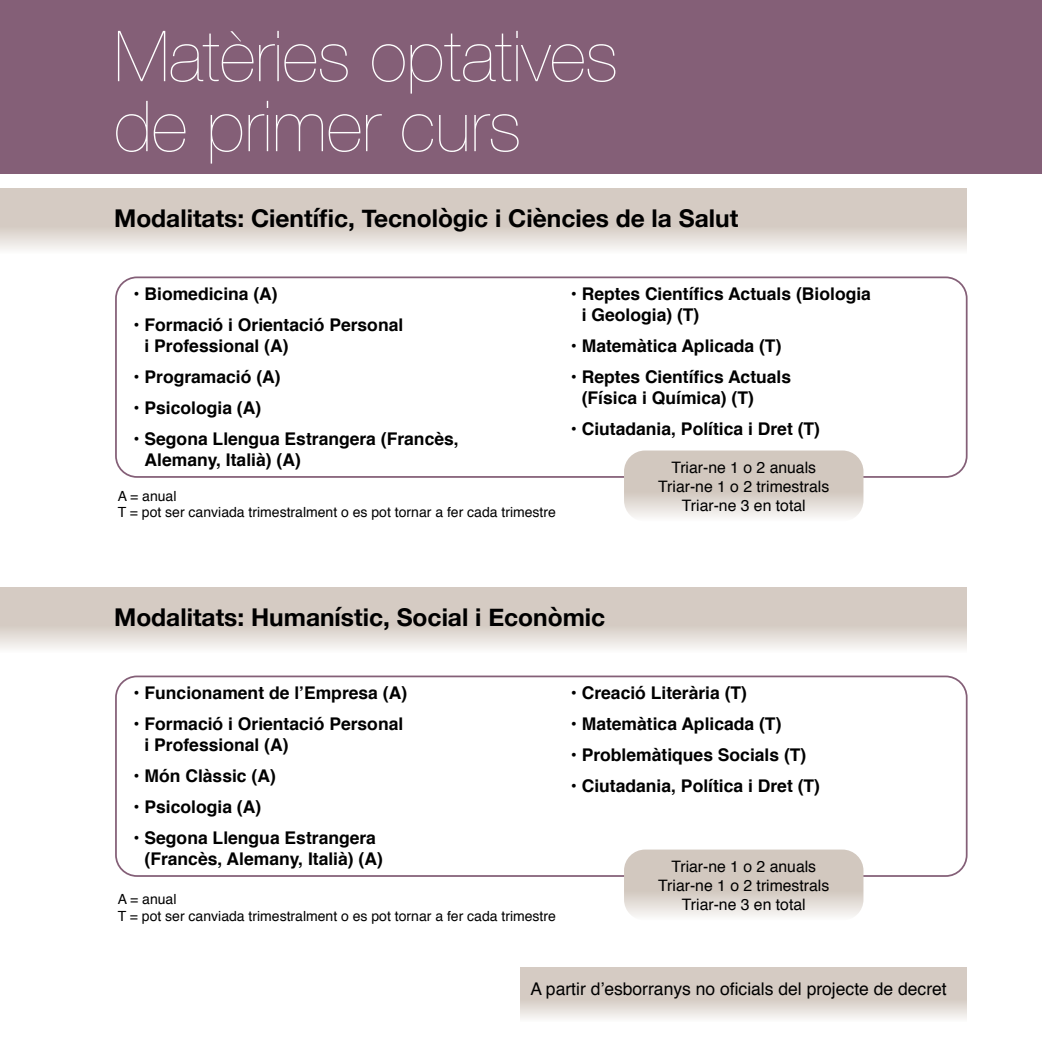
<style>
.page{position:relative;width:1042px;height:1042px;background:#fff}
.page>*{position:absolute;margin:0;border:0;box-sizing:border-box;transform-origin:0 0}
.t1{font:200 70.52px/70px "Helvetica Neue";color:#fff}
.t2{font:700 24.5px "Helvetica Neue";color:#000}
.t3{font:700 17.5px/21px "Helvetica";color:#000}
.t4{font:17.5px "Helvetica";color:#000}
.t5{font:15.75px/18.9px "Helvetica";color:#000;text-align:center}
.t6{font:14px/16.8px "Helvetica";color:#000}
</style>
<div class="page">
<div style="left:115px;top:276px;width:852px;height:202px;border:2px solid #845f77;border-radius:21px"></div>
<div style="left:115px;top:675px;width:852px;height:202px;border:2px solid #845f77;border-radius:21px"></div>
<div style="left:0;top:0;width:1042px;height:174px;background:#845f77"></div>
<svg style="left:0;top:188px;width:967px;height:62px;background:#dbd3cc"></svg>
<svg style="left:0;top:587px;width:967px;height:62px;background:#dbd3cc"></svg>
<svg style="left:520px;top:967px;width:447px;height:52px;background:#dbd3cc"></svg>
<svg style="left:624px;top:450px;width:239px;height:71px;background:#dad2cb"></svg>
<svg style="left:624px;top:849px;width:239px;height:71px;background:#dad2cb"></svg>
<h1 class="t1" style="left:114px;top:19px;width:505px">Matèries optatives de primer curs</h1>
<h2 class="t2" style="left:114px;top:199px;width:626px">Modalitats: Científic, Tecnològic i Ciències de la Salut</h2>
<p class="t3" style="left:134px;top:284px;width:146px">• Biomedicina (A)</p>
<p class="t3" style="left:145px;top:315px;width:260px;text-indent:-11px">• Formació i Orientació Personal i Professional (A)</p>
<p class="t3" style="left:134px;top:366px;width:149px">• Programació (A)</p>
<p class="t3" style="left:134px;top:397px;width:129px">• Psicologia (A)</p>
<p class="t3" style="left:145px;top:428px;width:316px;text-indent:-11px">• Segona Llengua Estrangera (Francès,<br>Alemany, Italià) (A)</p>
<p class="t6" style="left:118px;top:488px;width:440px">A = anual<br>T = pot ser canviada trimestralment o es pot tornar a fer cada trimestre</p>
<p class="t3" style="left:582px;top:284px;width:291px;text-indent:-11px">• Reptes Científics Actuals (Biologia i Geologia) (T)</p>
<p class="t3" style="left:571px;top:336px;width:212px">• Matemàtica Aplicada (T)</p>
<p class="t3" style="left:582px;top:366px;width:211px;text-indent:-11px">• Reptes Científics Actuals (Física i Química) (T)</p>
<p class="t3" style="left:571px;top:418px;width:251px">• Ciutadania, Política i Dret (T)</p>
<p class="t5" style="left:658px;top:458px;width:172px">Triar-ne 1 o 2 anuals<br>Triar-ne 1 o 2 trimestrals<br>Triar-ne 3 en total</p>
<h2 class="t2" style="left:114px;top:598px;width:493px">Modalitats: Humanístic, Social i Econòmic</h2>
<p class="t3" style="left:134px;top:683px;width:275px">• Funcionament de l’Empresa (A)</p>
<p class="t3" style="left:145px;top:713px;width:260px;text-indent:-11px">• Formació i Orientació Personal i Professional (A)</p>
<p class="t3" style="left:134px;top:765px;width:144px">• Món Clàssic (A)</p>
<p class="t3" style="left:134px;top:796px;width:129px">• Psicologia (A)</p>
<p class="t3" style="left:145px;top:827px;width:240px;text-indent:-11px">• Segona Llengua Estrangera (Francès, Alemany, Italià) (A)</p>
<p class="t6" style="left:118px;top:891px;width:440px">A = anual<br>T = pot ser canviada trimestralment o es pot tornar a fer cada trimestre</p>
<p class="t3" style="left:571px;top:683px;width:178px">• Creació Literària (T)</p>
<p class="t3" style="left:571px;top:713px;width:212px">• Matemàtica Aplicada (T)</p>
<p class="t3" style="left:571px;top:744px;width:237px">• Problemàtiques Socials (T)</p>
<p class="t3" style="left:571px;top:775px;width:251px">• Ciutadania, Política i Dret (T)</p>
<p class="t5" style="left:658px;top:857px;width:172px">Triar-ne 1 o 2 anuals<br>Triar-ne 1 o 2 trimestrals<br>Triar-ne 3 en total</p>
<p class="t4" style="left:530px;top:975px;width:418px">A partir d’esborranys no oficials del projecte de decret</p>
</div>
